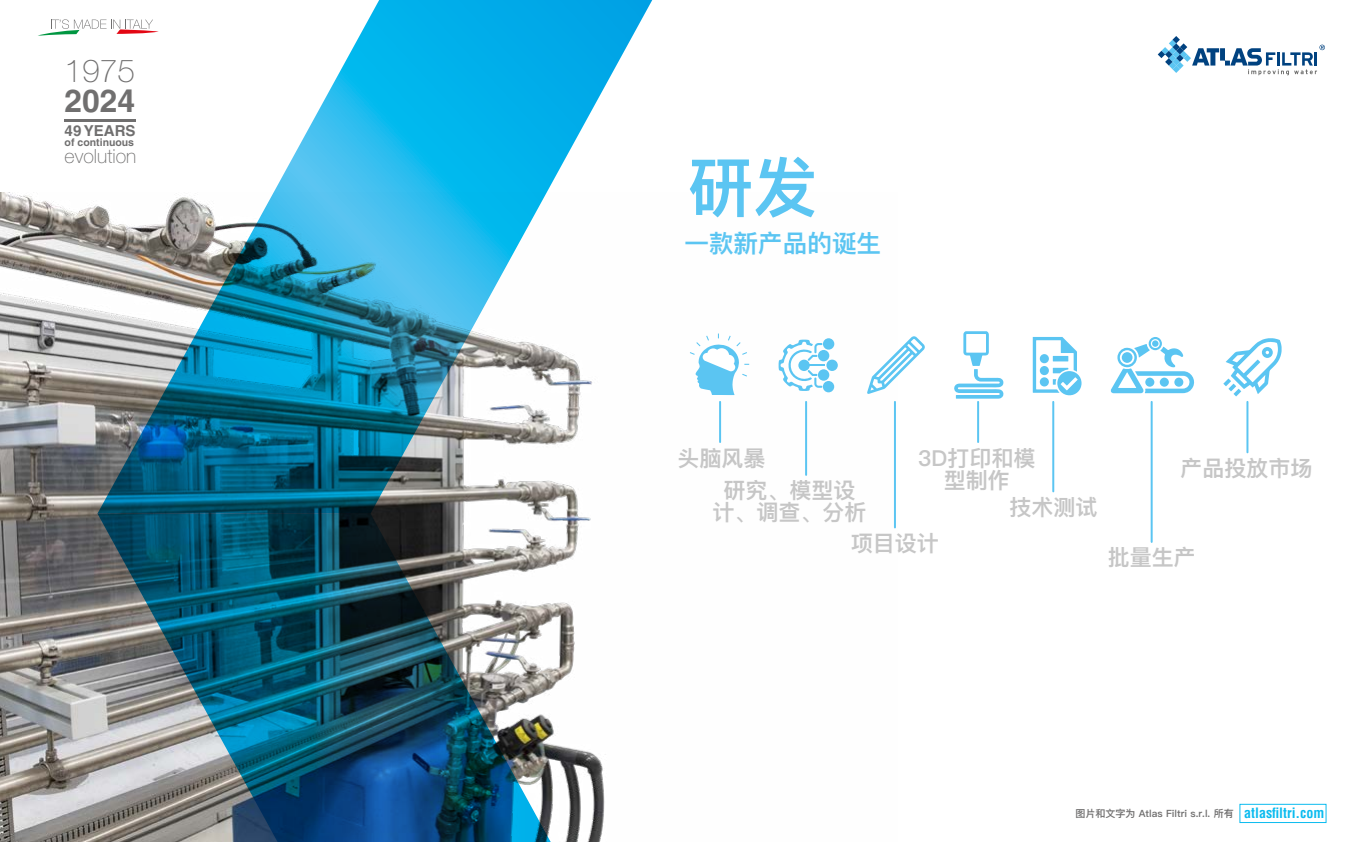
<style>
.page{position:relative;width:1361px;height:842px;background:#fff}
.page>*{position:absolute;margin:0;border:0;box-sizing:border-box;transform-origin:0 0}
.t1{font:600 65.2px "Ping Fang SC";color:#5bc5f2}
.t2{font:100 31.7px "Helvetica Neue LT Std";color:#706f6f}
.t3{font:700 31.7px "Helvetica LT Std";color:#706f6f}
.t4{font:600 24.6px "Ping Fang SC";color:#5bc5f2}
.t5{font:600 22px "Ping Fang SC";color:#c6c6c6}
.t6{font:100 19.5px "Helvetica Neue LT Std";color:#706f6f}
.t7{font:700 15.1px "Helvetica LT Std";color:#706f6f}
.t8{font:700 10.5px "Helvetica LT Std";color:#706f6f}
.t9{font:600 10px "Ping Fang SC";color:#706f6f}
.s1{font-family:"Helvetica LT Std";font-weight:700;font-stretch:condensed;font-size:14px;color:#0bbbef}
</style>
<div class="page">
<img style="left:0;top:193px;width:896px;height:649px">
<svg style="left:1223px;top:338px;width:58px;height:58px"></svg>
<svg style="left:778px;top:339px;width:47px;height:52px"></svg>
<div style="left:823px;top:338px;width:11px;height:12px;background:#5bc5f2;border-radius:50%"></div>
<div style="left:818px;top:350px;width:11px;height:11px;background:#5bc5f2;border-radius:50%"></div>
<div style="left:826px;top:360px;width:12px;height:11px;background:#5bc5f2;border-radius:50%"></div>
<div style="left:818px;top:369px;width:11px;height:12px;background:#5bc5f2;border-radius:50%"></div>
<div style="left:823px;top:381px;width:11px;height:11px;background:#5bc5f2;border-radius:50%"></div>
<svg style="left:690px;top:333px;width:59px;height:62px"></svg>
<svg style="left:867px;top:336px;width:58px;height:58px"></svg>
<svg style="left:954px;top:331px;width:50px;height:68px"></svg>
<svg style="left:1032px;top:337px;width:49px;height:58px"></svg>
<svg style="left:1111px;top:337px;width:84px;height:56px"></svg>
<div style="left:1145px;top:378px;width:9px;height:9px;background:#5bc5f2;border-radius:50%"></div>
<div style="left:1159px;top:378px;width:10px;height:9px;background:#5bc5f2;border-radius:50%"></div>
<div style="left:1174px;top:378px;width:9px;height:9px;background:#5bc5f2;border-radius:50%"></div>
<div style="left:1121px;top:352px;width:11px;height:11px;background:#5bc5f2;border-radius:50%"></div>
<div style="left:1152px;top:340px;width:6px;height:7px;background:#5bc5f2;border-radius:50%"></div>
<hr style="left:719px;top:402px;width:2px;height:40px;background:#fff">
<hr style="left:805px;top:402px;width:2px;height:73px;background:#fff">
<hr style="left:894px;top:402px;width:2px;height:125px;background:#fff">
<svg style="left:97px;top:0;width:573px;height:514px"></svg>
<img style="left:97px;top:514px;width:573px;height:328px">
<div style="left:1239px;top:804px;width:87px;height:19px;border:1px solid #0bbbef"></div>
<svg style="left:38px;top:19px;width:121px;height:17px"></svg>
<hr style="left:65px;top:119px;width:71px;height:3px;background:#706f6f">
<svg style="left:1157px;top:36px;width:168px;height:39px"></svg>
<h2 class="t2" style="left:65px;top:53px;width:72px">1975</h2>
<h2 class="t3" style="left:65px;top:82px;width:72px">2024</h2>
<p class="t7" style="left:65px;top:122px;width:73px">49 YEARS</p>
<p class="t8" style="left:65px;top:136px;width:71px">of continuous</p>
<p class="t6" style="left:65px;top:145px;width:73px">evolution</p>
<h1 class="t1" style="left:688px;top:147px;width:132px">研发</h1>
<p class="t4" style="left:684px;top:228px;width:198px">一款新产品的诞生</p>
<p class="t5" style="left:677px;top:444px;width:89px">头脑风暴</p>
<p class="t5" style="left:918px;top:444px;width:119px">3D打印和模</p>
<p class="t5" style="left:723px;top:477px;width:133px">研究、模型设</p>
<p class="t5" style="left:944px;top:466px;width:67px">型制作</p>
<p class="t5" style="left:712px;top:499px;width:155px">计、调查、分析</p>
<p class="t5" style="left:1009px;top:493px;width:89px">技术测试</p>
<p class="t5" style="left:851px;top:530px;width:89px">项目设计</p>
<p class="t5" style="left:1180px;top:454px;width:133px">产品投放市场</p>
<p class="t5" style="left:1107px;top:544px;width:89px">批量生产</p>
<p class="t9" style="left:1075px;top:807px;width:250px">图片和文字为 Atlas Filtri s.r.l. 所有 <span class="s1">atlasfiltri.com</span></p>
</div>
